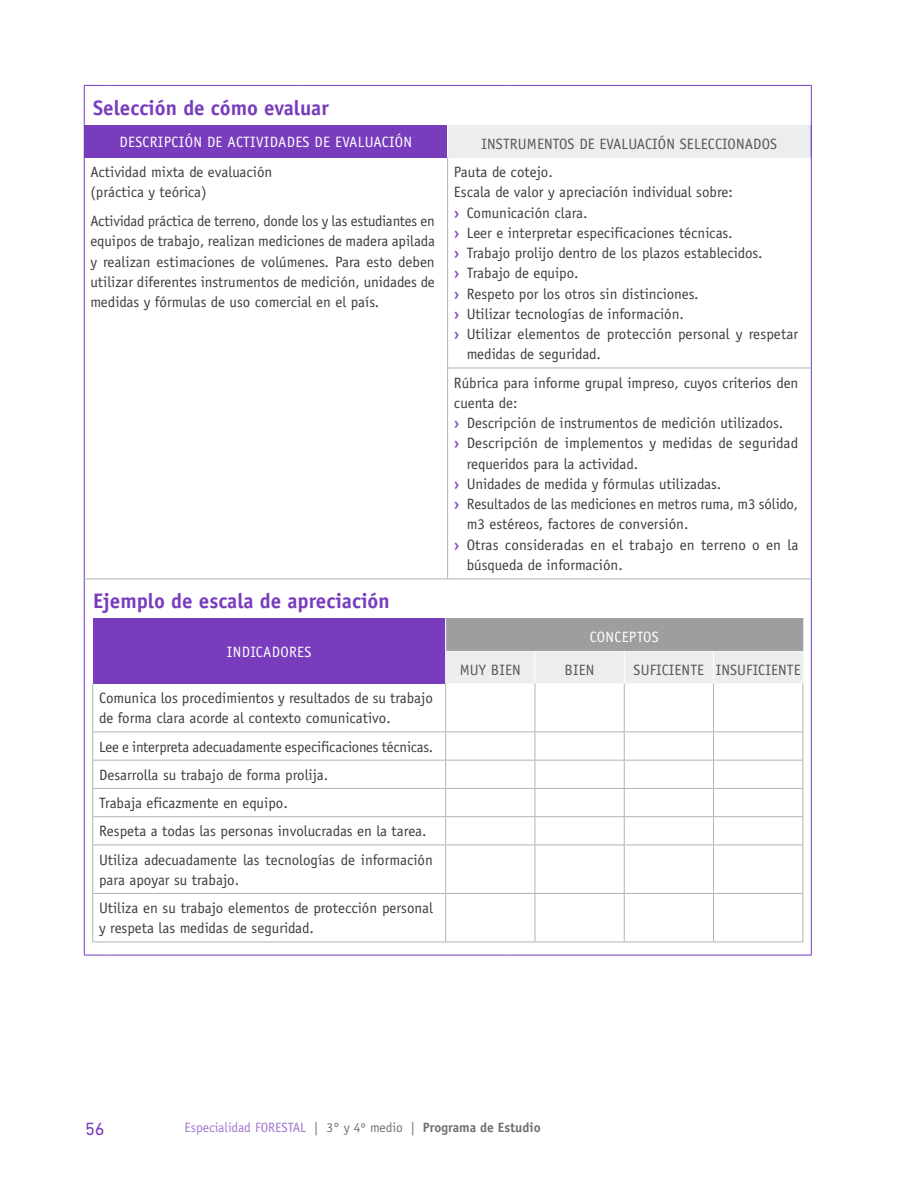
<style>
.page{position:relative;width:918px;height:1188px;background:#fff}
.page>*{position:absolute;margin:0;border:0;box-sizing:border-box;transform-origin:0 0}
.t1{font:700 21px "Officina Sans";color:#783cbd}
.t2{font:18px "DIN Next LT Pro";color:#783cbd}
.t3{font:15px/20.2px "Officina Sans";color:#3e3d40}
.t4{font:15px "Officina Sans";letter-spacing:.01em;color:#58585a}
.t5{font:15px "Officina Sans";letter-spacing:.02em;color:#fff}
.t6{font:13.5px "Officina Sans";color:#a177d1}
.s1{font-weight:700;color:#8650c4}
.s2{color:#707172}
.s3{font-weight:700;color:#707172}
</style>
<div class="page">
<hr style="left:84px;top:86px;width:1px;height:493px;background:#783cbd">
<hr style="left:811px;top:86px;width:1px;height:493px;background:#783cbd">
<hr style="left:84px;top:579px;width:1px;height:376px;background:#783cbd">
<hr style="left:811px;top:579px;width:1px;height:376px;background:#783cbd">
<svg style="left:84px;top:85px;width:26px;height:1px"></svg>
<hr style="left:110px;top:85px;width:191px;height:1px;background:#783cbd">
<hr style="left:301px;top:85px;width:208px;height:1px;background:#783cbd">
<hr style="left:509px;top:85px;width:303px;height:1px;background:#783cbd">
<svg style="left:84px;top:955px;width:26px;height:1px"></svg>
<hr style="left:110px;top:955px;width:191px;height:1px;background:#783cbd">
<hr style="left:301px;top:955px;width:208px;height:1px;background:#783cbd">
<hr style="left:509px;top:955px;width:303px;height:1px;background:#783cbd">
<svg style="left:85px;top:578px;width:25px;height:1px"></svg>
<hr style="left:110px;top:578px;width:191px;height:1px;background:#b1b3b4">
<hr style="left:301px;top:578px;width:208px;height:1px;background:#b1b3b4">
<hr style="left:509px;top:578px;width:302px;height:1px;background:#b1b3b4">
<div style="left:84px;top:125px;width:364px;height:32px;background:#783cbd"></div>
<div style="left:448px;top:125px;width:363px;height:32px;background:#eceded"></div>
<hr style="left:447px;top:125px;width:1px;height:32px;background:#fff">
<hr style="left:447px;top:157px;width:1px;height:211px;background:#b1b3b4">
<hr style="left:447px;top:368px;width:1px;height:210px;background:#b1b3b4">
<hr style="left:447px;top:368px;width:364px;height:1px;background:#b1b3b4">
<div style="left:93px;top:618px;width:353px;height:65px;background:#783cbd"></div>
<div style="left:446px;top:618px;width:357px;height:33px;background:#9c9e9f"></div>
<div style="left:446px;top:651px;width:356px;height:32px;background:#eceded"></div>
<hr style="left:445px;top:683px;width:1px;height:49px;background:#b1b3b4">
<hr style="left:535px;top:683px;width:1px;height:49px;background:#b1b3b4">
<hr style="left:624px;top:683px;width:1px;height:49px;background:#b1b3b4">
<hr style="left:713px;top:683px;width:1px;height:49px;background:#b1b3b4">
<hr style="left:92px;top:732px;width:354px;height:1px;background:#b1b3b4">
<hr style="left:446px;top:732px;width:89px;height:1px;background:#b1b3b4">
<hr style="left:535px;top:732px;width:89px;height:1px;background:#b1b3b4">
<hr style="left:624px;top:732px;width:90px;height:1px;background:#b1b3b4">
<hr style="left:714px;top:732px;width:89px;height:1px;background:#b1b3b4">
<hr style="left:92px;top:760px;width:354px;height:1px;background:#b1b3b4">
<hr style="left:446px;top:760px;width:89px;height:1px;background:#b1b3b4">
<hr style="left:535px;top:760px;width:89px;height:1px;background:#b1b3b4">
<hr style="left:624px;top:760px;width:90px;height:1px;background:#b1b3b4">
<hr style="left:714px;top:760px;width:89px;height:1px;background:#b1b3b4">
<hr style="left:446px;top:788px;width:89px;height:1px;background:#b1b3b4">
<hr style="left:535px;top:788px;width:89px;height:1px;background:#b1b3b4">
<hr style="left:624px;top:788px;width:90px;height:1px;background:#b1b3b4">
<hr style="left:714px;top:788px;width:89px;height:1px;background:#b1b3b4">
<hr style="left:92px;top:816px;width:354px;height:1px;background:#b1b3b4">
<hr style="left:446px;top:816px;width:89px;height:1px;background:#b1b3b4">
<svg style="left:445px;top:732px;width:1px;height:113px"></svg>
<hr style="left:535px;top:816px;width:89px;height:1px;background:#b1b3b4">
<svg style="left:535px;top:732px;width:1px;height:113px"></svg>
<hr style="left:624px;top:816px;width:90px;height:1px;background:#b1b3b4">
<svg style="left:624px;top:732px;width:1px;height:113px"></svg>
<hr style="left:714px;top:816px;width:89px;height:1px;background:#b1b3b4">
<svg style="left:713px;top:732px;width:1px;height:113px"></svg>
<hr style="left:92px;top:845px;width:354px;height:1px;background:#b1b3b4">
<hr style="left:446px;top:845px;width:89px;height:1px;background:#b1b3b4">
<hr style="left:445px;top:845px;width:1px;height:48px;background:#b1b3b4">
<hr style="left:535px;top:845px;width:89px;height:1px;background:#b1b3b4">
<hr style="left:535px;top:845px;width:1px;height:48px;background:#b1b3b4">
<hr style="left:624px;top:845px;width:90px;height:1px;background:#b1b3b4">
<hr style="left:624px;top:845px;width:1px;height:48px;background:#b1b3b4">
<hr style="left:714px;top:845px;width:89px;height:1px;background:#b1b3b4">
<hr style="left:713px;top:845px;width:1px;height:48px;background:#b1b3b4">
<hr style="left:92px;top:893px;width:354px;height:1px;background:#b1b3b4">
<hr style="left:446px;top:893px;width:89px;height:1px;background:#b1b3b4">
<hr style="left:445px;top:894px;width:1px;height:48px;background:#b1b3b4">
<hr style="left:535px;top:893px;width:89px;height:1px;background:#b1b3b4">
<hr style="left:535px;top:894px;width:1px;height:48px;background:#b1b3b4">
<hr style="left:624px;top:893px;width:90px;height:1px;background:#b1b3b4">
<hr style="left:624px;top:894px;width:1px;height:48px;background:#b1b3b4">
<hr style="left:714px;top:893px;width:89px;height:1px;background:#b1b3b4">
<hr style="left:713px;top:894px;width:1px;height:48px;background:#b1b3b4">
<hr style="left:446px;top:942px;width:89px;height:1px;background:#b1b3b4">
<hr style="left:535px;top:942px;width:89px;height:1px;background:#b1b3b4">
<hr style="left:624px;top:942px;width:90px;height:1px;background:#b1b3b4">
<hr style="left:714px;top:942px;width:89px;height:1px;background:#b1b3b4">
<hr style="left:92px;top:788px;width:354px;height:1px;background:#b1b3b4">
<hr style="left:445px;top:618px;width:1px;height:33px;background:#fff">
<hr style="left:445px;top:651px;width:1px;height:32px;background:#fff">
<hr style="left:535px;top:651px;width:1px;height:32px;background:#fff">
<hr style="left:624px;top:651px;width:1px;height:32px;background:#fff">
<hr style="left:713px;top:651px;width:1px;height:32px;background:#fff">
<hr style="left:802px;top:683px;width:1px;height:49px;background:#b1b3b4">
<svg style="left:802px;top:732px;width:1px;height:113px"></svg>
<hr style="left:802px;top:845px;width:1px;height:48px;background:#b1b3b4">
<hr style="left:802px;top:894px;width:1px;height:48px;background:#b1b3b4">
<hr style="left:802px;top:651px;width:1px;height:32px;background:#eceded">
<hr style="left:92px;top:683px;width:1px;height:49px;background:#b1b3b4">
<svg style="left:92px;top:732px;width:1px;height:113px"></svg>
<hr style="left:92px;top:845px;width:1px;height:48px;background:#b1b3b4">
<hr style="left:92px;top:894px;width:1px;height:48px;background:#b1b3b4">
<hr style="left:92px;top:942px;width:354px;height:1px;background:#b1b3b4">
<h1 class="t1" style="left:93px;top:94px;width:237px">Selección de cómo evaluar</h1>
<p class="t5" style="left:120px;top:133px;width:176px">Descripción de actividades</p>
<p class="t5" style="left:315px;top:133px;width:89px">de evaluación</p>
<p class="t4" style="left:482px;top:135px;width:8px">Inst</p>
<p class="t4" style="left:510px;top:135px;width:18px">rument</p>
<p class="t4" style="left:559px;top:135px;width:218px">os de evaluación seleccionados</p>
<p class="t3" style="left:90px;top:162px;width:183px">Actividad mixta de evaluación (práctica y teórica)</p>
<p class="t3" style="left:90px;top:211px;width:346px;text-align:justify">Actividad práctica de terreno, donde los y las estudiantes en equipos de trabajo, realizan mediciones de madera apilada y realizan estimaciones de volúmenes. Para esto deben utilizar diferentes instrumentos de medición, unidades de medidas y fórmulas de uso comercial en el país.</p>
<p class="t3" style="left:454px;top:162px;width:100px">Pauta de cotejo.</p>
<p class="t3" style="left:454px;top:182px;width:280px">Escala de valor y apreciación individual sobre:</p>
<p class="t3" style="left:454px;top:203px;width:135px"><span class="s1">›</span> Comunicación clara.</p>
<p class="t3" style="left:454px;top:223px;width:280px"><span class="s1">›</span> Leer e interpretar especificaciones técnicas.</p>
<p class="t3" style="left:454px;top:243px;width:310px"><span class="s1">›</span> Trabajo prolijo dentro de los plazos establecidos.</p>
<p class="t3" style="left:454px;top:263px;width:126px"><span class="s1">›</span> Trabajo de equipo.</p>
<p class="t3" style="left:454px;top:284px;width:246px"><span class="s1">›</span> Respeto por los otros sin distinciones.</p>
<p class="t3" style="left:454px;top:304px;width:232px"><span class="s1">›</span> Utilizar tecnologías de información.</p>
<p class="t3" style="left:454px;top:324px;width:346px"><span class="s1">›</span> Utilizar elementos de protección personal y respetar</p>
<p class="t3" style="left:467px;top:344px;width:136px">medidas de seguridad.</p>
<p class="t3" style="left:454px;top:373px;width:346px">Rúbrica para informe grupal impreso, cuyos criterios den</p>
<p class="t3" style="left:454px;top:393px;width:65px">cuenta de:</p>
<p class="t3" style="left:454px;top:413px;width:331px"><span class="s1">›</span> Descripción de instrumentos de medición utilizados.</p>
<p class="t3" style="left:454px;top:433px;width:346px"><span class="s1">›</span> Descripción de implementos y medidas de seguridad</p>
<p class="t3" style="left:467px;top:454px;width:173px">requeridos para la actividad.</p>
<p class="t3" style="left:454px;top:474px;width:269px"><span class="s1">›</span> Unidades de medida y fórmulas utilizadas.</p>
<p class="t3" style="left:454px;top:494px;width:346px"><span class="s1">›</span> Resultados de las mediciones en metros ruma, m3 sólido,</p>
<p class="t3" style="left:467px;top:514px;width:223px">m3 estéreos, factores de conversión.</p>
<p class="t3" style="left:454px;top:535px;width:346px"><span class="s1">›</span> Otras consideradas en el trabajo en terreno o en la</p>
<p class="t3" style="left:467px;top:555px;width:158px">búsqueda de información.</p>
<h1 class="t1" style="left:93px;top:588px;width:298px">Ejemplo de escala de apreciación</h1>
<p class="t5" style="left:227px;top:643px;width:86px">INDICADORES</p>
<p class="t3" style="left:99px;top:688px;width:335px">Comunica los procedimientos y resultados de su trabajo de forma clara acorde al contexto comunicativo.</p>
<p class="t3" style="left:99px;top:733px;width:335px;line-height:28.2px">Lee e interpreta adecuadamente especificaciones técnicas.<br>Desarrolla su trabajo de forma prolija.<br>Trabaja eficazmente en equipo.<br>Respeta a todas las personas involucradas en la tarea.<br>Utiliza adecuadamente las tecnologías de información</p>
<p class="t3" style="left:99px;top:866px;width:335px;line-height:28.2px">para apoyar su trabajo.<br>Utiliza en su trabajo elementos de protección personal</p>
<p class="t3" style="left:99px;top:918px;width:216px">y respeta las medidas de seguridad.</p>
<p class="t5" style="left:590px;top:629px;width:71px">CONCEPTOS</p>
<p class="t4" style="left:460px;top:661px;width:63px">MUY BIEN</p>
<p class="t4" style="left:565px;top:661px;width:31px">BIEN</p>
<p class="t4" style="left:634px;top:661px;width:169px">SUFICIENTE INSUFICIENTE</p>
<p class="t2" style="left:85px;top:1118px;width:21px">56</p>
<p class="t6" style="left:185px;top:1120px;width:358px">Especialidad FORESTAL <span class="s2">| 3° y 4º medio |</span> <span class="s3">Programa de Estudio</span></p>
</div>
